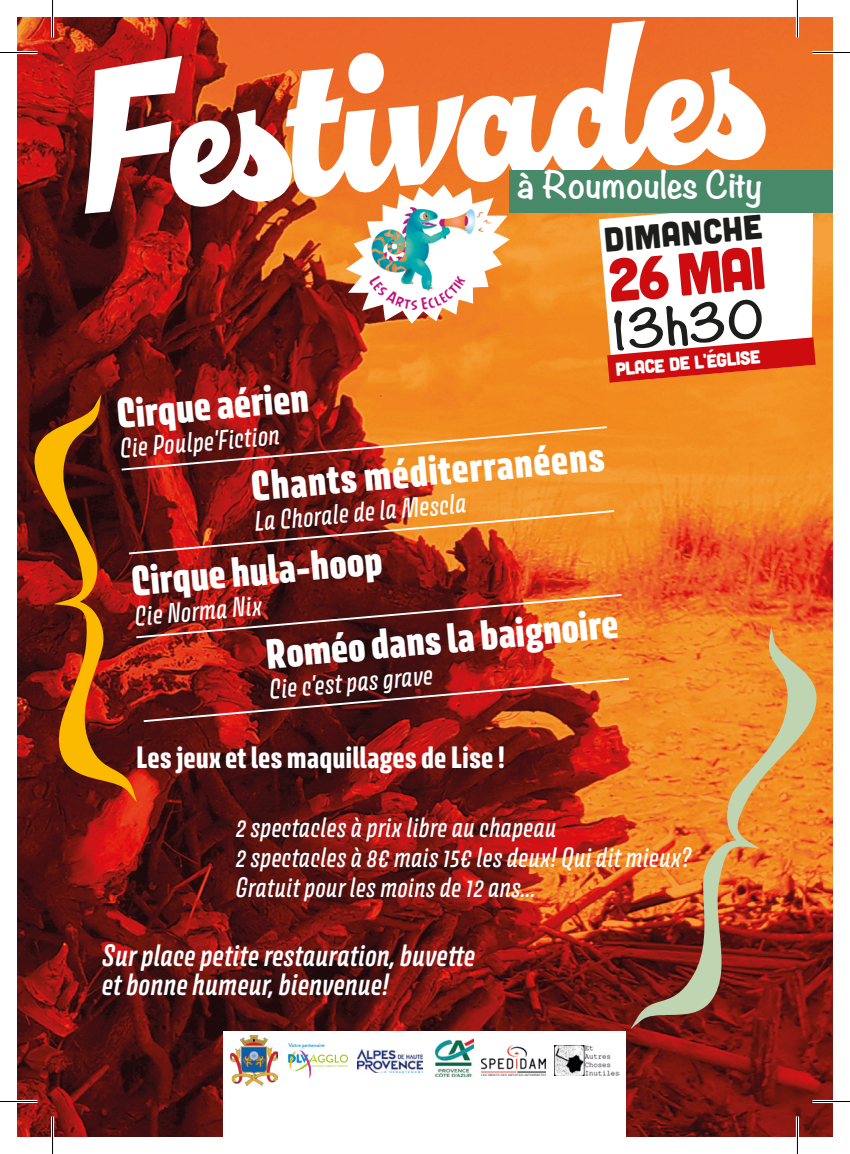
<style>
.page{position:relative;width:850px;height:1154px;background:#fff}
.page>*{position:absolute;margin:0;border:0;box-sizing:border-box;transform-origin:0 0}
.t1{font:186px "Chill Script";color:#fff;scale:.9 1}
.t2{font:60px "Cubano";color:#cd0c10;scale:.96 1}
.t3{font:700 46.25px "Noteworthy";color:#1d1d1b}
.spectacle{font:37.5px "Avory I Latn Bl";color:#fff}
.t4{font:34.25px "Cubano";color:#1d1d1b}
.t5{font:700 33.25px "Noteworthy";color:#fff}
.spectacle-2{font:italic 600 27.5px/29px "Avory I Latn";color:#fff}
.spectacle-3{font:27.5px "Avory I Latn Eb";color:#fff}
.spectacle-4{font:25px/30px "Avory I Latn Me It";color:#fff}
.t6{font:18.75px "Cubano";color:#fff}
.t7{font:500 5.5px "Brandon Grotesque";color:#008fcf}
</style>
<div class="page">
<img style="left:17px;top:17px;width:815px;height:1120px">
<svg style="left:30px;top:394px;width:107px;height:408px;background:#7c320d"></svg>
<svg style="left:119px;top:425px;width:489px;height:47px;background:#b55623"></svg>
<svg style="left:127px;top:509px;width:489px;height:46px;background:#a84922"></svg>
<svg style="left:134px;top:593px;width:489px;height:46px;background:#89301e"></svg>
<svg style="left:141px;top:677px;width:489px;height:46px;background:#842a1d"></svg>
<svg style="left:318px;top:153px;width:219px;height:203px;background:#e27b2f"></svg>
<img style="left:365px;top:203px;width:126px;height:112px">
<svg style="left:578px;top:213px;width:254px;height:186px"></svg>
<svg style="left:630px;top:627px;width:186px;height:402px;background:#ca6e2d"></svg>
<div style="left:223px;top:1031px;width:403px;height:106px;background:#fff"></div>
<img style="left:230px;top:1036px;width:47px;height:50px">
<svg style="left:288px;top:1050px;width:60px;height:28px"></svg>
<svg style="left:373px;top:1072px;width:49px;height:1px"></svg>
<img style="left:358px;top:1049px;width:64px;height:23px">
<img style="left:435px;top:1039px;width:38px;height:38px">
<img style="left:481px;top:1046px;width:64px;height:30px">
<img style="left:554px;top:1046px;width:65px;height:30px">
<div style="left:509px;top:170px;width:323px;height:43px;background:#488969"></div>
<hr style="left:0;top:51px;width:38px;height:3px;background:#fff">
<hr style="left:812px;top:51px;width:37px;height:3px;background:#fff">
<hr style="left:0;top:1100px;width:38px;height:3px;background:#fff">
<hr style="left:812px;top:1100px;width:37px;height:3px;background:#fff">
<hr style="left:51px;top:0;width:3px;height:38px;background:#fff">
<hr style="left:51px;top:1116px;width:3px;height:38px;background:#fff">
<hr style="left:795px;top:0;width:3px;height:38px;background:#fff">
<hr style="left:795px;top:1116px;width:3px;height:38px;background:#fff">
<hr style="left:0;top:52px;width:38px;height:1px;background:#000">
<hr style="left:812px;top:52px;width:37px;height:1px;background:#000">
<hr style="left:0;top:1101px;width:38px;height:1px;background:#000">
<hr style="left:812px;top:1101px;width:37px;height:1px;background:#000">
<hr style="left:52px;top:0;width:1px;height:38px;background:#000">
<hr style="left:52px;top:1116px;width:1px;height:38px;background:#000">
<hr style="left:796px;top:0;width:1px;height:38px;background:#000">
<hr style="left:796px;top:1116px;width:1px;height:38px;background:#000">
<p class="t1" style="left:65px;top:14px;width:768px;rotate:-5deg">Festivades</p>
<p class="t4" style="left:602px;top:219px;width:160px;rotate:-5deg">Dimanche</p>
<p class="t5" style="left:516px;top:155px;width:247px">à Roumoules City</p>
<p class="t2" style="left:604px;top:243px;width:167px;rotate:-5deg">26 mai</p>
<p class="t3" style="left:608px;top:291px;width:155px;rotate:-5deg">13h30</p>
<p class="t6" style="left:614px;top:357px;width:147px;rotate:-5deg">place de l'église</p>
<p class="spectacle" style="left:114px;top:389px;width:194px;rotate:-5deg">Cirque aérien</p>
<p class="spectacle-4" style="left:118px;top:433px;width:162px;rotate:-5deg">Cie Poulpe'Fiction</p>
<p class="spectacle" style="left:249px;top:462px;width:356px;rotate:-5deg">Chants méditerranéens</p>
<p class="spectacle-4" style="left:253px;top:506px;width:214px;rotate:-5deg">La Chorale de la Mescla</p>
<p class="spectacle" style="left:129px;top:557px;width:253px;rotate:-5deg">Cirque hula-hoop</p>
<p class="spectacle-4" style="left:133px;top:601px;width:129px;rotate:-5deg">Cie Norma Nix</p>
<p class="spectacle" style="left:264px;top:630px;width:355px;rotate:-5deg">Roméo dans la baignoire</p>
<p class="spectacle-4" style="left:267px;top:674px;width:166px;rotate:-5deg">Cie c'est pas grave</p>
<p class="spectacle-3" style="left:136px;top:739px;width:370px">Les jeux et les maquillages de Lise !</p>
<p class="spectacle-4" style="left:235px;top:812px;width:322px">2 spectacles à prix libre au chapeau</p>
<p class="spectacle-4" style="left:235px;top:842px;width:456px">2 spectacles à 8€ mais 15€ les deux! Qui dit mieux?<br>Gratuit pour les moins de 12 ans...</p>
<p class="spectacle-2" style="left:102px;top:940px;width:375px">Sur place petite restauration, buvette et bonne humeur, bienvenue!</p>
<p class="t7" style="left:288px;top:1042px;width:38px">Votre partenaire</p>
</div>
